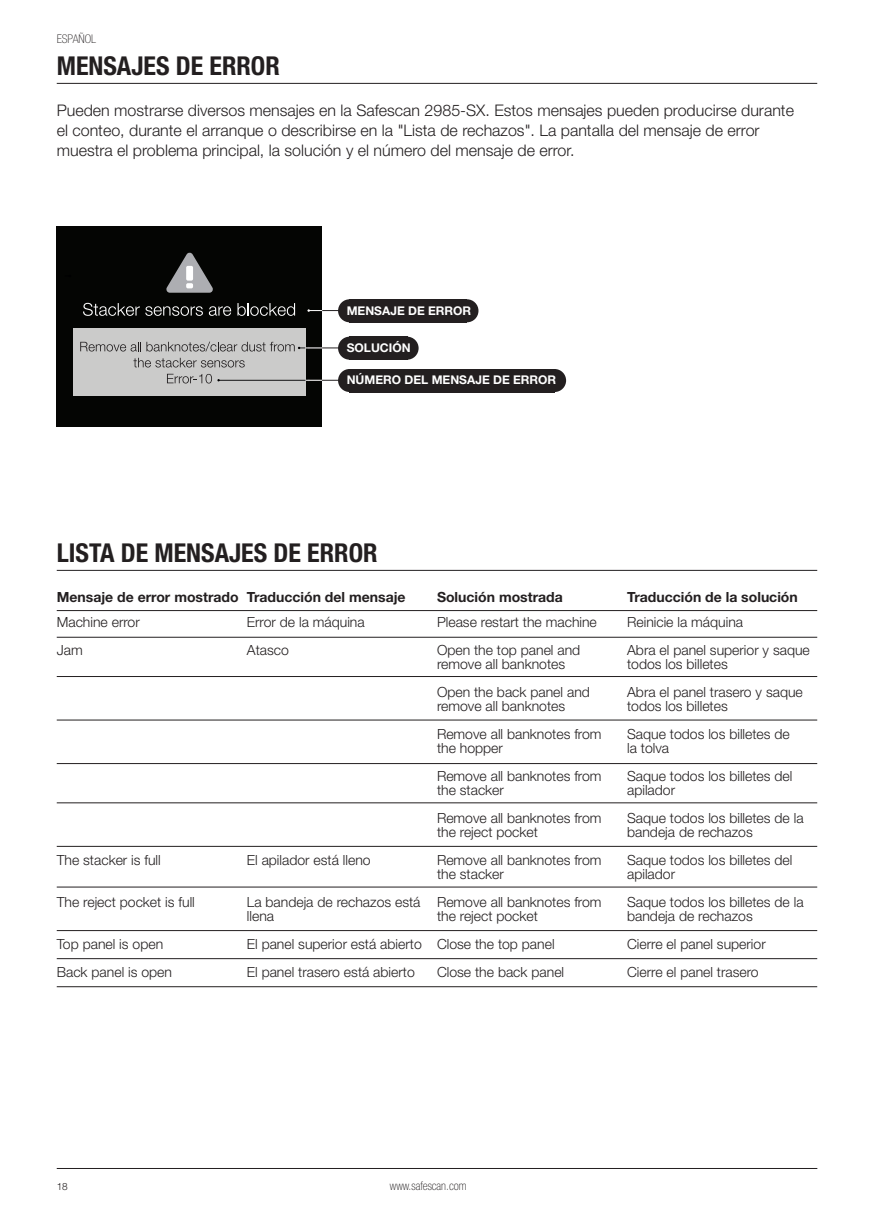
<style>
.page{position:relative;width:874px;height:1225px;background:#fff}
.page>*{position:absolute;margin:0;border:0;box-sizing:border-box;transform-origin:0 0}
.t1{font:700 condensed 26px "Helvetica Neue LT Std";color:#231f20}
.t2{font:300 16px/20px "Helvetica Neue LT Std";color:#231f20}
.t3{font:300 14px/28px "Helvetica Neue LT Std";color:#231f20}
.t4{font:700 14px "Helvetica Neue LT Std";color:#231f20}
.t5{font:700 12px "Helvetica Neue LT Std";color:#fff}
.t6{font:100 condensed 12px "Helvetica Neue LT Std";color:#231f20}
.t7{font:300 10px "Helvetica Neue LT Std";color:#231f20}
</style>
<div class="page">
<hr style="left:57px;top:1168px;width:759px;height:1px;background:#231f20">
<hr style="left:57px;top:610px;width:759px;height:1px;background:#231f20">
<hr style="left:57px;top:637px;width:759px;height:1px;background:#231f20">
<hr style="left:57px;top:676px;width:759px;height:1px;background:#231f20">
<hr style="left:57px;top:719px;width:759px;height:1px;background:#231f20">
<hr style="left:57px;top:763px;width:759px;height:1px;background:#231f20">
<hr style="left:57px;top:802px;width:759px;height:1px;background:#231f20">
<hr style="left:57px;top:846px;width:759px;height:1px;background:#231f20">
<hr style="left:57px;top:886px;width:759px;height:1px;background:#231f20">
<hr style="left:57px;top:930px;width:759px;height:1px;background:#231f20">
<hr style="left:57px;top:958px;width:759px;height:1px;background:#231f20">
<hr style="left:57px;top:986px;width:759px;height:1px;background:#231f20">
<hr style="left:57px;top:83px;width:759px;height:1px;background:#231f20">
<hr style="left:57px;top:570px;width:759px;height:1px;background:#231f20">
<div style="left:56px;top:227px;width:266px;height:200px;background:#040503"></div>
<svg style="left:166px;top:252px;width:47px;height:41px"></svg>
<div style="left:73px;top:328px;width:232px;height:68px;background:#cbcbca"></div>
<svg style="left:133px;top:358px;width:111px;height:9px"></svg>
<svg style="left:83px;top:303px;width:120px;height:13px"></svg>
<svg style="left:209px;top:306px;width:22px;height:10px"></svg>
<svg style="left:237px;top:303px;width:58px;height:13px"></svg>
<hr style="left:308px;top:310px;width:46px;height:1px;background:#231f20">
<div style="left:338px;top:299px;width:23px;height:23px;background:#231f20;border-radius:50%"></div>
<svg style="left:307px;top:309px;width:15px;height:3px"></svg>
<hr style="left:308px;top:380px;width:46px;height:1px;background:#231f20">
<div style="left:338px;top:369px;width:23px;height:23px;background:#231f20;border-radius:50%"></div>
<hr style="left:218px;top:380px;width:104px;height:1px;background:#fff">
<hr style="left:308px;top:347px;width:46px;height:1px;background:#231f20">
<div style="left:338px;top:337px;width:23px;height:23px;background:#231f20;border-radius:50%"></div>
<hr style="left:218px;top:380px;width:87px;height:1px;background:#000001">
<svg style="left:167px;top:374px;width:53px;height:9px"></svg>
<svg style="left:80px;top:341px;width:242px;height:10px"></svg>
<div style="left:455px;top:299px;width:23px;height:23px;background:#231f20;border-radius:50%"></div>
<div style="left:349px;top:299px;width:118px;height:23px;background:#231f20"></div>
<div style="left:349px;top:337px;width:58px;height:23px;background:#231f20"></div>
<div style="left:349px;top:369px;width:205px;height:23px;background:#231f20"></div>
<div style="left:395px;top:337px;width:23px;height:23px;background:#231f20;border-radius:50%"></div>
<div style="left:542px;top:369px;width:24px;height:23px;background:#231f20;border-radius:50%"></div>
<p class="t6" style="left:57px;top:32px;width:41px">ESPAÑOL</p>
<h1 class="t1" style="left:57px;top:50px;width:224px">MENSAJES DE ERROR</h1>
<p class="t2" style="left:57px;top:100px;width:738px">Pueden mostrarse diversos mensajes en la Safescan 2985-SX. Estos mensajes pueden producirse durante el conteo, durante el arranque o describirse en la "Lista de rechazos". La pantalla del mensaje de error muestra el problema principal, la solución y el número del mensaje de error.</p>
<p class="t5" style="left:346px;top:303px;width:126px">MENSAJE DE ERROR</p>
<p class="t5" style="left:346px;top:340px;width:65px">SOLUCIÓN</p>
<p class="t5" style="left:346px;top:372px;width:211px">NÚMERO DEL MENSAJE DE ERROR</p>
<h1 class="t1" style="left:57px;top:537px;width:322px">LISTA DE MENSAJES DE ERROR</h1>
<p class="t4" style="left:57px;top:588px;width:350px">Mensaje de error mostrado Traducción del mensaje</p>
<p class="t4" style="left:437px;top:588px;width:127px">Solución mostrada</p>
<p class="t4" style="left:626px;top:588px;width:172px">Traducción de la solución</p>
<p class="t3" style="left:247px;top:608px;width:119px">Error de la máquina<br>Atasco</p>
<p class="t3" style="left:626px;top:608px;width:184px">Reinicie la máquina<br>Abra el panel superior y saque</p>
<p class="t3" style="left:626px;top:650px;width:177px">todos los billetes<br>Abra el panel trasero y saque</p>
<p class="t3" style="left:626px;top:692px;width:164px">todos los billetes<br>Saque todos los billetes de</p>
<p class="t3" style="left:626px;top:734px;width:167px">la tolva<br>Saque todos los billetes del</p>
<p class="t3" style="left:626px;top:776px;width:178px">apilador<br>Saque todos los billetes de la</p>
<p class="t3" style="left:626px;top:818px;width:167px">bandeja de rechazos<br>Saque todos los billetes del</p>
<p class="t3" style="left:626px;top:860px;width:178px">apilador<br>Saque todos los billetes de la</p>
<p class="t3" style="left:626px;top:902px;width:140px">bandeja de rechazos<br>Cierre el panel superior<br>Cierre el panel trasero</p>
<p class="t3" style="left:57px;top:608px;width:85px">Machine error<br>Jam</p>
<p class="t3" style="left:437px;top:608px;width:161px">Please restart the machine<br>Open the top panel and</p>
<p class="t3" style="left:437px;top:650px;width:154px">remove all banknotes<br>Open the back panel and</p>
<p class="t3" style="left:437px;top:692px;width:166px">remove all banknotes<br>Remove all banknotes from</p>
<p class="t3" style="left:437px;top:734px;width:166px">the hopper<br>Remove all banknotes from</p>
<p class="t3" style="left:437px;top:776px;width:166px">the stacker<br>Remove all banknotes from</p>
<p class="t3" style="left:437px;top:818px;width:166px">the reject pocket<br>Remove all banknotes from</p>
<p class="t3" style="left:437px;top:860px;width:166px">the stacker<br>Remove all banknotes from</p>
<p class="t3" style="left:437px;top:902px;width:129px">the reject pocket<br>Close the top panel<br>Close the back panel</p>
<p class="t3" style="left:247px;top:846px;width:125px">El apilador está lleno</p>
<p class="t3" style="left:247px;top:895px;width:175px;line-height:14px">La bandeja de rechazos está llena</p>
<p class="t3" style="left:247px;top:930px;width:176px">El panel superior está abierto<br>El panel trasero está abierto</p>
<p class="t3" style="left:57px;top:846px;width:105px">The stacker is full</p>
<p class="t3" style="left:57px;top:888px;width:139px">The reject pocket is full</p>
<p class="t3" style="left:57px;top:930px;width:117px">Top panel is open<br>Back panel is open</p>
<p class="t7" style="left:57px;top:1180px;width:13px">18</p>
<p class="t6" style="left:390px;top:1179px;width:78px">www.safescan.com</p>
</div>
